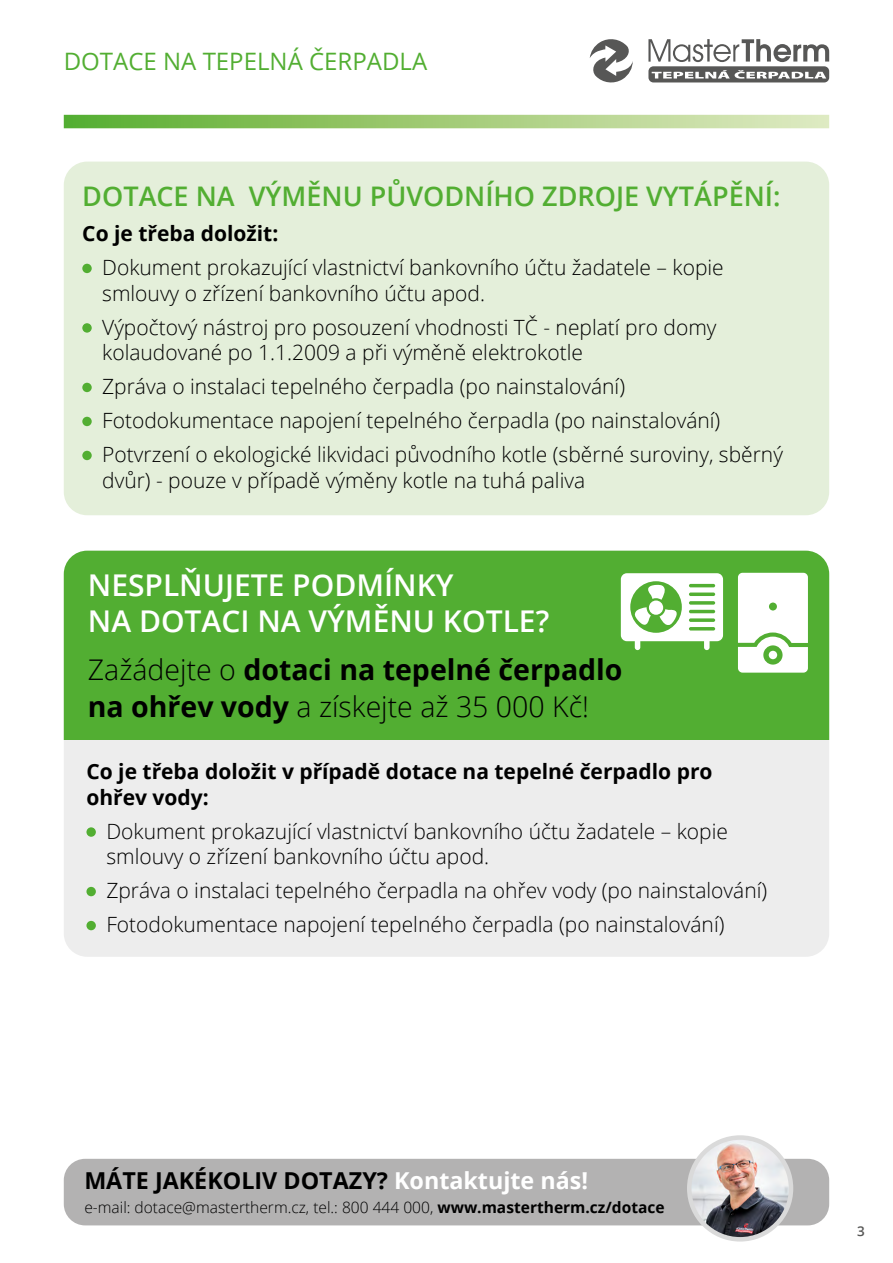
<style>
.page{position:relative;width:893px;height:1263px;background:#fff}
.page>*{position:absolute;margin:0;border:0;box-sizing:border-box;transform-origin:0 0}
.t1{font:600 30px/36.5px "Open Sans";color:#fff}
.t2{font:700 28.5px/36.5px "Open Sans";color:#000}
.t3{font:600 27px "Open Sans";color:#52ae32}
.t4{font:24px "Open Sans";color:#52ae32}
.t5{font:700 23.25px "Open Sans";color:#000}
.t6{font:300 21px/25.5px "Open Sans";color:#000}
.t7{font:700 21px/25.5px "Open Sans";color:#000}
.t8{font:300 15.6px "Open Sans";color:#000}
.t9{font:600 13.5px "Open Sans";color:#575756}
.s1{font-weight:300}
.s2{color:#fff}
.s3{font-weight:700}
</style>
<div class="page">
<div style="left:64px;top:162px;width:765px;height:353px;background:#e4efda;border-radius:23px"></div>
<div style="left:82px;top:264px;width:10px;height:9px;background:#52ae32;border-radius:50%"></div>
<div style="left:82px;top:323px;width:10px;height:10px;background:#52ae32;border-radius:50%"></div>
<div style="left:82px;top:383px;width:10px;height:9px;background:#52ae32;border-radius:50%"></div>
<div style="left:82px;top:417px;width:10px;height:9px;background:#52ae32;border-radius:50%"></div>
<div style="left:82px;top:451px;width:10px;height:9px;background:#52ae32;border-radius:50%"></div>
<div style="left:64px;top:551px;width:765px;height:406px;background:#ededed;border-radius:23px"></div>
<div style="left:64px;top:551px;width:765px;height:189px;background:#52ae32"></div>
<div style="left:86px;top:827px;width:10px;height:10px;background:#52ae32;border-radius:50%"></div>
<div style="left:86px;top:887px;width:10px;height:9px;background:#52ae32;border-radius:50%"></div>
<div style="left:86px;top:921px;width:10px;height:9px;background:#52ae32;border-radius:50%"></div>
<div style="left:635px;top:631px;width:5px;height:19px;background:#fff;border-radius:3px"></div>
<div style="left:704px;top:631px;width:5px;height:19px;background:#fff;border-radius:3px"></div>
<svg style="left:621px;top:573px;width:102px;height:68px"></svg>
<svg style="left:738px;top:573px;width:70px;height:100px;background:#eef7eb"></svg>
<div style="left:769px;top:651px;width:8px;height:8px;background:#fff;border-radius:50%"></div>
<svg style="left:64px;top:115px;width:765px;height:13px;background:#9fcb77"></svg>
<svg style="left:590px;top:39px;width:43px;height:44px"></svg>
<svg style="left:648px;top:39px;width:181px;height:43px"></svg>
<div style="left:64px;top:1159px;width:765px;height:66px;background:#b3b2b2;border-radius:21px"></div>
<img style="left:689px;top:1137px;width:102px;height:102px;border-radius:51px">
<div style="left:687px;top:1135px;width:106px;height:106px;border:4px solid #dadada;border-radius:50%"></div>
<p class="t4" style="left:64px;top:45px;width:365px">DOTACE NA TEPELNÁ ČERPADLA</p>
<p class="t3" style="left:82px;top:178px;width:700px">DOTACE NA VÝMĚNU PŮVODNÍHO ZDROJE VYTÁPĚNÍ:</p>
<p class="t7" style="left:82px;top:220px;width:198px">Co je třeba doložit:</p>
<p class="t6" style="left:102px;top:254px;width:623px">Dokument prokazující vlastnictví bankovního účtu žadatele – kopie smlouvy o zřízení bankovního účtu apod.</p>
<p class="t6" style="left:102px;top:314px;width:616px">Výpočtový nástroj pro posouzení vhodnosti TČ - neplatí pro domy kolaudované po 1.1.2009 a při výměně elektrokotle</p>
<p class="t6" style="left:102px;top:369px;width:682px;line-height:34px">Zpráva o instalaci tepelného čerpadla (po nainstalování)<br>Fotodokumentace napojení tepelného čerpadla (po nainstalování)<br>Potvrzení o ekologické likvidaci původního kotle (sběrné suroviny, sběrný</p>
<p class="t6" style="left:102px;top:467px;width:484px">dvůr) - pouze v případě výměny kotle na tuhá paliva</p>
<h1 class="t1" style="left:88px;top:566px;width:463px">NESPLŇUJETE PODMÍNKY<br>NA DOTACI NA VÝMĚNU KOTLE?</h1>
<h2 class="t2" style="left:88px;top:651px;width:536px"><span class="s1">Zažádejte o</span> dotaci na tepelné čerpadlo na ohřev vody <span class="s1">a získejte až 35 000 Kč!</span></h2>
<p class="t7" style="left:86px;top:758px;width:628px">Co je třeba doložit v případě dotace na tepelné čerpadlo pro ohřev vody:</p>
<p class="t6" style="left:106px;top:818px;width:623px">Dokument prokazující vlastnictví bankovního účtu žadatele – kopie smlouvy o zřízení bankovního účtu apod.</p>
<p class="t6" style="left:106px;top:873px;width:662px;line-height:34px">Zpráva o instalaci tepelného čerpadla na ohřev vody (po nainstalování)<br>Fotodokumentace napojení tepelného čerpadla (po nainstalování)</p>
<p class="t5" style="left:84px;top:1164px;width:505px">MÁTE JAKÉKOLIV DOTAZY? <span class="s2">Kontaktujte nás!</span></p>
<p class="t8" style="left:84px;top:1197px;width:582px">e-mail: dotace@mastertherm.cz, tel.: 800 444 000, <span class="s3">www.mastertherm.cz/dotace</span></p>
<p class="t9" style="left:857px;top:1222px;width:9px">3</p>
</div>
